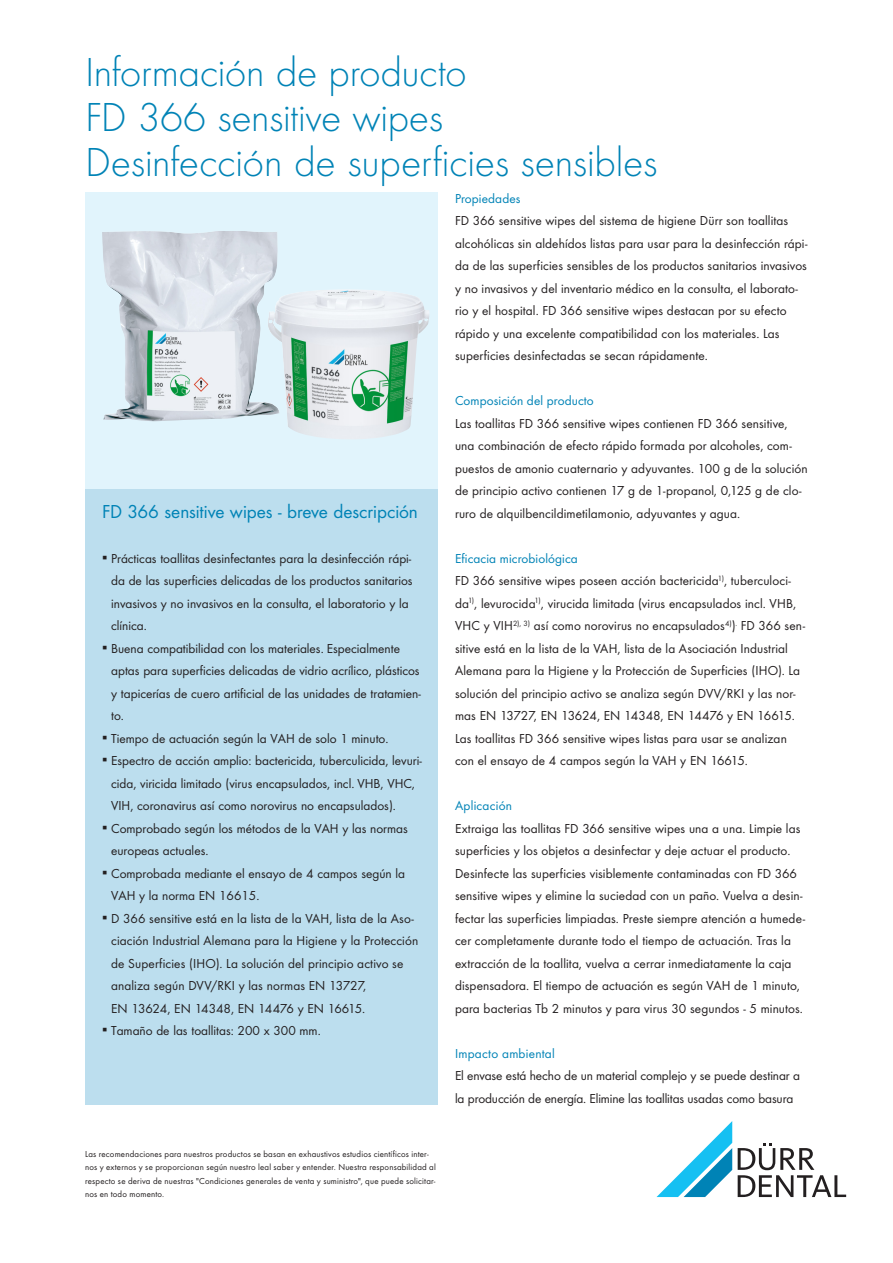
<style>
.page{position:relative;width:893px;height:1263px;background:#fff}
.page>*{position:absolute;margin:0;border:0;box-sizing:border-box;transform-origin:0 0}
.Headline{font:300 42px "Futura TOT";letter-spacing:-.01em;color:#0083b6}
.Headline_Kasten{font:19.5px "Futura TOT Boo";letter-spacing:-.005em;color:#0083b6}
.copy{font:13.5px/22.5px "Futura TOT Boo";letter-spacing:.005em;color:#231f20}
.copy-2{font:13.5px "Futura TOT Boo";letter-spacing:.01em;color:#0083b6}
.fussnoten{font:9px/13.5px "Futura TOT Boo";letter-spacing:.02em;color:#231f20}
</style>
<div class="page">
<div style="left:85px;top:489px;width:353px;height:615px;background:#bcdeee"></div>
<svg style="left:85px;top:192px;width:353px;height:297px;background:#daeef3"></svg>
<svg style="left:656px;top:1121px;width:76px;height:76px"></svg>
<svg style="left:738px;top:1143px;width:108px;height:54px"></svg>
<img style="left:102px;top:231px;width:237px;height:190px">
<p class="Headline" style="left:85px;top:48px;width:383px">Información de producto</p>
<p class="Headline" style="left:85px;top:93px;width:360px">FD 366 sensitive wipes</p>
<p class="Headline" style="left:85px;top:138px;width:574px">Desinfección de superficies sensibles</p>
<p class="copy-2" style="left:455px;top:190px;width:67px">Propiedades</p>
<p class="copy" style="left:455px;top:209px;width:354px">FD 366 sensitive wipes del sistema de higiene Dürr son toallitas alcohólicas sin aldehídos listas para usar para la desinfección rápi&shy;da de las superficies sensibles de los productos sanitarios invasivos y no invasivos y del inventario médico en la consulta, el laborato&shy;rio y el hospital. FD 366 sensitive wipes destacan por su efecto rápido y una excelente compatibilidad con los materiales. Las superficies desinfectadas se secan rápidamente.</p>
<p class="copy-2" style="left:455px;top:392px;width:140px">Composición del producto</p>
<p class="copy" style="left:455px;top:412px;width:354px">Las toallitas FD 366 sensitive wipes contienen FD 366 sensitive, una combinación de efecto rápido formada por alcoholes, com&shy;puestos de amonio cuaternario y adyuvantes. 100 g de la solución de principio activo contienen 17 g de 1-propanol, 0,125 g de clo&shy;ruro de alquilbencildimetilamonio, adyuvantes y agua.</p>
<p class="copy-2" style="left:455px;top:550px;width:124px">Eficacia microbiológica</p>
<p class="copy" style="left:455px;top:569px;width:352px">FD 366 sensitive wipes poseen acción bactericida<sup>1)</sup>, tuberculoci&shy;da<sup>1)</sup>, levurocida<sup>1)</sup>, virucida limitada (virus encapsulados incl. VHB, VHC y VIH<sup>2),</sup> <sup>3)</sup> así como norovirus no encapsulados<sup>4)</sup>)<sup>.</sup> FD 366 sen&shy;sitive está en la lista de la VAH, lista de la Asociación Industrial Alemana para la Higiene y la Protección de Superficies (IHO). La solución del principio activo se analiza según DVV/RKI y las nor&shy;mas EN 13727, EN 13624, EN 14348, EN 14476 y EN 16615.<br>Las toallitas FD 366 sensitive wipes listas para usar se analizan con el ensayo de 4 campos según la VAH y EN 16615.</p>
<p class="copy-2" style="left:455px;top:797px;width:59px">Aplicación</p>
<p class="copy" style="left:455px;top:817px;width:352px">Extraiga las toallitas FD 366 sensitive wipes una a una. Limpie las superficies y los objetos a desinfectar y deje actuar el producto.<br>Desinfecte las superficies visiblemente contaminadas con FD 366 sensitive wipes y elimine la suciedad con un paño. Vuelva a desin&shy;fectar las superficies limpiadas. Preste siempre atención a humede&shy;cer completamente durante todo el tiempo de actuación. Tras la extracción de la toallita, vuelva a cerrar inmediatamente la caja dispensadora. El tiempo de actuación es según VAH de 1 minuto, para bacterias Tb 2 minutos y para virus 30 segundos - 5 minutos.</p>
<p class="copy-2" style="left:455px;top:1045px;width:101px">Impacto ambiental</p>
<p class="copy" style="left:455px;top:1064px;width:346px">El envase está hecho de un material complejo y se puede destinar a la producción de energía. Elimine las toallitas usadas como basura</p>
<p class="Headline_Kasten" style="left:102px;top:499px;width:317px">FD 366 sensitive wipes - breve descripción</p>
<p class="copy" style="left:111px;top:547px;width:303px;text-indent:-9px">▪ Prácticas toallitas desinfectantes para la desinfección rápi&shy;da de las superficies delicadas de los productos sanitarios invasivos y no invasivos en la consulta, el laboratorio y la clínica.</p>
<p class="copy" style="left:111px;top:637px;width:311px;text-indent:-9px">▪ Buena compatibilidad con los materiales. Especialmente aptas para superficies delicadas de vidrio acrílico, plásticos y tapicerías de cuero artificial de las unidades de tratamien&shy;to.</p>
<p class="copy" style="left:102px;top:727px;width:288px">▪ Tiempo de actuación según la VAH de solo 1 minuto.</p>
<p class="copy" style="left:111px;top:749px;width:312px;text-indent:-9px">▪ Espectro de acción amplio: bactericida, tuberculicida, levuri&shy;cida, viricida limitado (virus encapsulados, incl. VHB, VHC,<br>VIH, coronavirus así como norovirus no encapsulados).</p>
<p class="copy" style="left:111px;top:817px;width:298px;text-indent:-9px">▪ Comprobado según los métodos de la VAH y las normas europeas actuales.</p>
<p class="copy" style="left:111px;top:862px;width:295px;text-indent:-9px">▪ Comprobada mediante el ensayo de 4 campos según la<br>VAH y la norma EN 16615.</p>
<p class="copy" style="left:111px;top:907px;width:309px;text-indent:-9px">▪ D 366 sensitive está en la lista de la VAH, lista de la Aso&shy;ciación Industrial Alemana para la Higiene y la Protección de Superficies (IHO). La solución del principio activo se analiza según DVV/RKI y las normas EN 13727,<br>EN 13624, EN 14348, EN 14476 y EN 16615.</p>
<p class="copy" style="left:102px;top:1019px;width:220px">▪ Tamaño de las toallitas: 200 x 300 mm.</p>
<p class="fussnoten" style="left:85px;top:1147px;width:352px">Las recomendaciones para nuestros productos se basan en exhaustivos estudios científicos inter&shy;nos y externos y se proporcionan según nuestro leal saber y entender. Nuestra responsabilidad al respecto se deriva de nuestras "Condiciones generales de venta y suministro", que puede solicitar&shy;nos en todo momento.</p>
</div>
